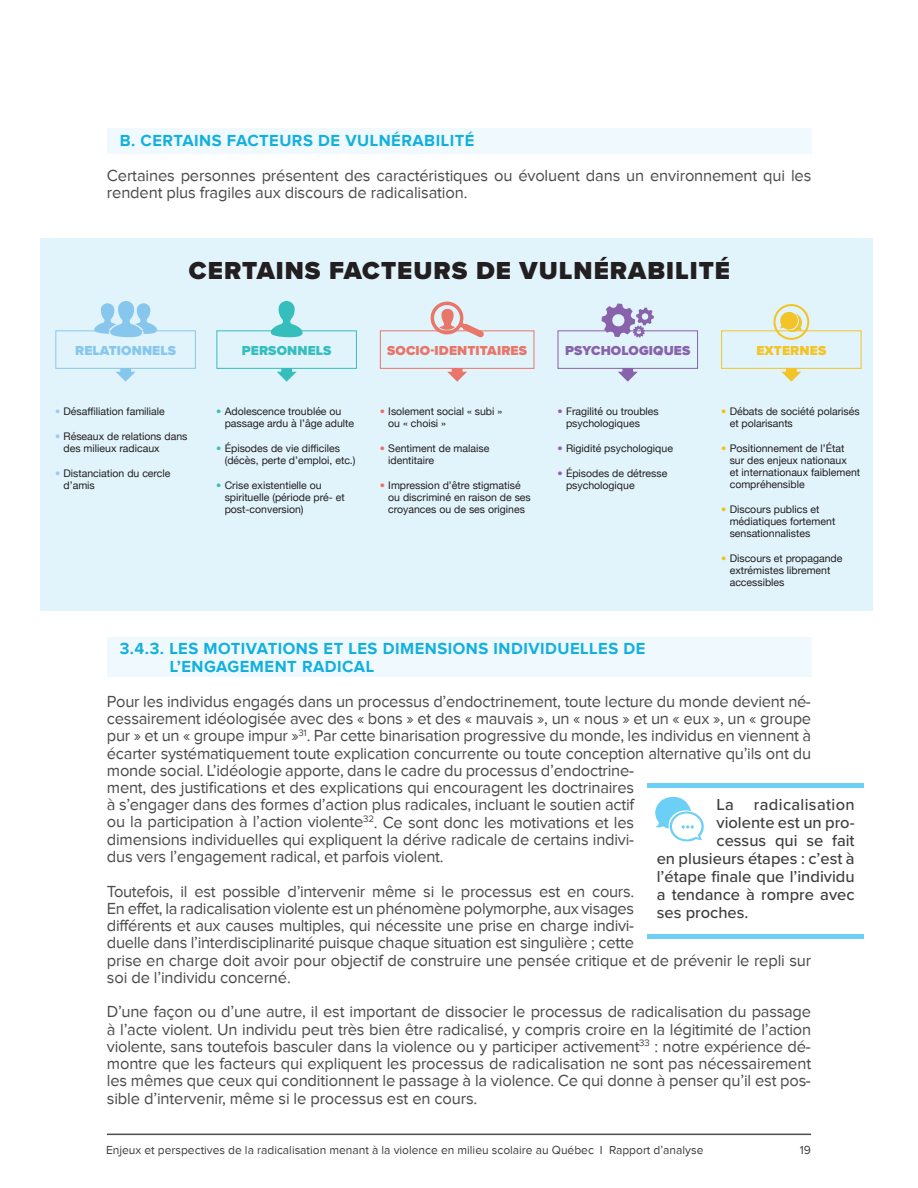
<style>
.page{position:relative;width:918px;height:1188px;background:#fff}
.page>*{position:absolute;margin:0;border:0;box-sizing:border-box;transform-origin:0 0}
.t1{font:900 25.5px "Proxima Nova";letter-spacing:.04em;color:#231f20}
.t2{font:16.5px/17.2px "Proxima Nova";letter-spacing:-.015em;color:#4b4c4d}
.t3{font:500 16.5px "Proxima Nova";color:#3e3e3f}
.ss-titre{font:700 16.5px/18px "Proxima Nova";letter-spacing:.03em;color:#13b0de}
.t4{font:500 16.5px "Proxima Nova";letter-spacing:.02em;color:#3e3e3f}
.t5{font:900 13.5px "Proxima Nova";letter-spacing:.01em;color:#e87669}
.t6{font:900 13.5px "Proxima Nova";letter-spacing:.01em;color:#8862aa}
.t7{font:900 13.5px "Proxima Nova";letter-spacing:.01em;color:#88c7ed}
.t8{font:900 13.5px "Proxima Nova";letter-spacing:.01em;color:#36bebc}
.t9{font:900 13.5px "Proxima Nova";letter-spacing:.01em;color:#f3c428}
.t10{font:12px "Proxima Nova";color:#3e3e3f}
.t11{font:10.5px/12px "Helvetica Neue";color:#231f20}
.s1{font-weight:500;color:#96ccf5}
.s2{font-weight:500;color:#40bdbd}
.s3{font-weight:500;color:#e67366}
.s4{font-weight:500;color:#9c59b5}
.s5{font-weight:500;color:#f2c20f}
</style>
<div class="page">
<div style="left:107px;top:128px;width:704px;height:25px;background:#f0fafe"></div>
<div style="left:107px;top:637px;width:704px;height:39px;background:#f0fafe"></div>
<hr style="left:107px;top:1134px;width:704px;height:1px;background:#4b4c4d">
<div style="left:40px;top:238px;width:833px;height:373px;background:#e1f4fc"></div>
<div style="left:721px;top:330px;width:141px;height:39px;border:1px solid #f3c428"></div>
<svg style="left:781px;top:368px;width:20px;height:14px"></svg>
<div style="left:558px;top:330px;width:140px;height:39px;border:1px solid #8862aa"></div>
<svg style="left:602px;top:303px;width:52px;height:35px"></svg>
<svg style="left:618px;top:368px;width:20px;height:14px"></svg>
<div style="left:380px;top:330px;width:154px;height:39px;border:1px solid #e87669"></div>
<svg style="left:429px;top:301px;width:55px;height:37px"></svg>
<svg style="left:447px;top:368px;width:20px;height:14px"></svg>
<div style="left:217px;top:330px;width:140px;height:39px;border:1px solid #36bebc"></div>
<svg style="left:270px;top:301px;width:33px;height:37px"></svg>
<svg style="left:277px;top:368px;width:20px;height:14px"></svg>
<div style="left:55px;top:330px;width:141px;height:39px;border:1px solid #88c7ed"></div>
<svg style="left:93px;top:301px;width:65px;height:37px"></svg>
<svg style="left:116px;top:368px;width:20px;height:14px"></svg>
<svg style="left:773px;top:304px;width:36px;height:36px"></svg>
<hr style="left:647px;top:935px;width:217px;height:4px;background:#6bcff6">
<div style="left:647px;top:783px;width:217px;height:5px;background:#6bcff6"></div>
<svg style="left:655px;top:797px;width:49px;height:44px"></svg>
<p class="ss-titre" style="left:120px;top:131px;width:356px">B. CERTAINS FACTEURS DE VULNÉRABILITÉ</p>
<p class="t2" style="left:107px;top:166px;width:706px">Certaines personnes présentent des caractéristiques ou évoluent dans un environnement qui les rendent plus fragiles aux discours de radicalisation.</p>
<p class="t1" style="left:189px;top:255px;width:543px">CERTAINS FACTEURS DE VULNÉRABILITÉ</p>
<p class="t7" style="left:75px;top:342px;width:103px">RELATIONNELS</p>
<p class="t8" style="left:242px;top:342px;width:91px">PERSONNELS</p>
<p class="t5" style="left:387px;top:342px;width:141px">SOCIO-IDENTITAIRES</p>
<p class="t6" style="left:565px;top:342px;width:127px">PSYCHOLOGIQUES</p>
<p class="t9" style="left:756px;top:342px;width:71px">EXTERNES</p>
<p class="t11" style="left:55px;top:406px;width:111px"><span class="s1">•</span> Désaffiliation familiale</p>
<p class="t11" style="left:64px;top:431px;width:125px;text-indent:-9px"><span class="s1">•</span> Réseaux de relations dans des milieux radicaux</p>
<p class="t11" style="left:64px;top:468px;width:108px;text-indent:-9px"><span class="s1">•</span> Distanciation du cercle d’amis</p>
<p class="t11" style="left:225px;top:406px;width:131px;text-indent:-9px"><span class="s2">•</span> Adolescence troublée ou passage ardu à l’âge adulte</p>
<p class="t11" style="left:225px;top:443px;width:132px;text-indent:-9px"><span class="s2">•</span> Épisodes de vie difficiles (décès, perte d’emploi, etc.)</p>
<p class="t11" style="left:225px;top:480px;width:122px;text-indent:-9px"><span class="s2">•</span> Crise existentielle ou spirituelle (période pré- et post-conversion)</p>
<p class="t11" style="left:388px;top:406px;width:115px;text-indent:-9px"><span class="s3">•</span> Isolement social « subi » ou « choisi »</p>
<p class="t11" style="left:388px;top:443px;width:103px;text-indent:-9px"><span class="s3">•</span> Sentiment de malaise identitaire</p>
<p class="t11" style="left:388px;top:480px;width:144px;text-indent:-9px"><span class="s3">•</span> Impression d’être stigmatisé ou discriminé en raison de ses croyances ou de ses origines</p>
<p class="t11" style="left:566px;top:406px;width:94px;text-indent:-9px"><span class="s4">•</span> Fragilité ou troubles psychologiques</p>
<p class="t11" style="left:558px;top:443px;width:117px"><span class="s4">•</span> Rigidité psychologique</p>
<p class="t11" style="left:566px;top:468px;width:103px;text-indent:-9px"><span class="s4">•</span> Épisodes de détresse psychologique</p>
<p class="t11" style="left:730px;top:406px;width:132px;text-indent:-9px"><span class="s5">•</span> Débats de société polarisés et polarisants</p>
<p class="t11" style="left:730px;top:443px;width:132px;text-indent:-9px"><span class="s5">•</span> Positionnement de l’État sur des enjeux nationaux<br>et internationaux faiblement compréhensible</p>
<p class="t11" style="left:730px;top:504px;width:107px;text-indent:-9px"><span class="s5">•</span> Discours publics et médiatiques fortement sensationnalistes</p>
<p class="t11" style="left:730px;top:552px;width:114px;text-indent:-9px"><span class="s5">•</span> Discours et propagande extrémistes librement accessibles</p>
<p class="ss-titre" style="left:170px;top:639px;width:477px;text-indent:-50px">3.4.3. LES MOTIVATIONS ET LES DIMENSIONS INDIVIDUELLES DE<br>L’ENGAGEMENT RADICAL</p>
<p class="t2" style="left:107px;top:692px;width:706px">Pour les individus engagés dans un processus d’endoctrinement, toute lecture du monde devient né&shy;cessairement idéologisée avec des « bons » et des « mauvais », un « nous » et un « eux », un « groupe pur » et un « groupe impur »<sup>31</sup>. Par cette binarisation progressive du monde, les individus en viennent à écarter systématiquement toute explication concurrente ou toute conception alternative qu’ils ont du monde social. L’idéologie apporte, dans le cadre du processus d’endoctrine-<br>ment, des justifications et des explications qui encouragent les doctrinaires<br>à s’engager dans des formes d’action plus radicales, incluant le soutien actif<br>ou la participation à l’action violente<sup>32</sup>. Ce sont donc les motivations et les<br>dimensions individuelles qui expliquent la dérive radicale de certains indivi-<br>dus vers l’engagement radical, et parfois violent.</p>
<p class="t2" style="left:107px;top:882px;width:706px">Toutefois, il est possible d’intervenir même si le processus est en cours.<br>En effet, la radicalisation violente est un phénomène polymorphe, aux visages<br>différents et aux causes multiples, qui nécessite une prise en charge indivi-<br>duelle dans l’interdisciplinarité puisque chaque situation est singulière ; cette<br>prise en charge doit avoir pour objectif de construire une pensée critique et de prévenir le repli sur soi de l’individu concerné.</p>
<p class="t2" style="left:107px;top:1003px;width:706px;text-align:justify">D’une façon ou d’une autre, il est important de dissocier le processus de radicalisation du passage à l’acte violent. Un individu peut très bien être radicalisé, y compris croire en la légitimité de l’action violente, sans toutefois basculer dans la violence ou y participer activement<sup>33</sup> : notre expérience dé&shy;montre que les facteurs qui expliquent les processus de radicalisation ne sont pas nécessairement les mêmes que ceux qui conditionnent le passage à la violence. Ce qui donne à penser qu’il est pos&shy;sible d’intervenir, même si le processus est en cours.</p>
<p class="t4" style="left:717px;top:795px;width:140px">La radicalisation</p>
<p class="t3" style="left:717px;top:813px;width:140px">violente est un pro-</p>
<p class="t3" style="left:717px;top:831px;width:140px">cessus qui se fait</p>
<p class="t3" style="left:657px;top:849px;width:199px">en plusieurs étapes : c’est à</p>
<p class="t3" style="left:657px;top:867px;width:199px">l’étape finale que l’individu</p>
<p class="t3" style="left:657px;top:885px;width:199px">a tendance à rompre avec</p>
<p class="t3" style="left:657px;top:903px;width:93px">ses proches.</p>
<p class="t10" style="left:106px;top:1143px;width:599px">Enjeux et perspectives de la radicalisation menant à la violence en milieu scolaire au Québec I Rapport d’analyse</p>
<p class="t10" style="left:800px;top:1143px;width:13px">19</p>
</div>
